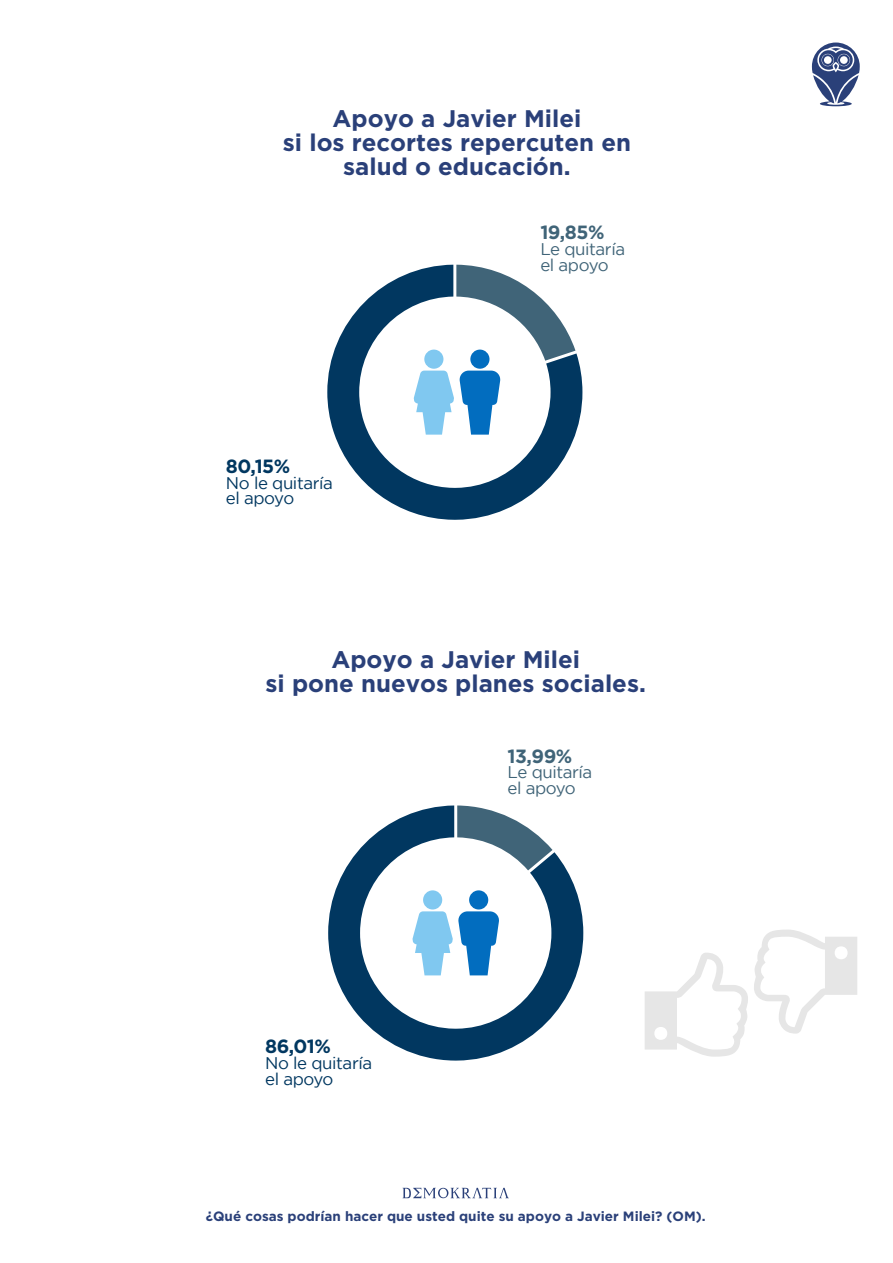
<style>
.page{position:relative;width:893px;height:1263px;background:#fff}
.page>*{position:absolute;margin:0;border:0;box-sizing:border-box;transform-origin:0 0}
.t1{font:700 24px/24px "Gotham";color:#2a4079;text-align:center}
.t2{font:700 19.2px "Gotham";letter-spacing:-.025em;color:#406478}
.t3{font:700 19.2px "Gotham";letter-spacing:-.025em;color:#013760}
.t4{font:16.8px/15.8px "Gotham";letter-spacing:-.025em;color:#013760}
.t5{font:16.8px/15.8px "Gotham";letter-spacing:-.025em;color:#406478}
.t6{font:700 13.5px "Gotham";color:#2a4079}
</style>
<div class="page">
<svg style="left:812px;top:43px;width:48px;height:63px"></svg>
<svg style="left:403px;top:1188px;width:106px;height:10px"></svg>
<svg style="left:645px;top:953px;width:103px;height:104px"></svg>
<svg style="left:754px;top:929px;width:103px;height:104px"></svg>
<svg style="left:327px;top:271px;width:255px;height:249px"></svg>
<svg style="left:413px;top:265px;width:162px;height:170px"></svg>
<svg style="left:328px;top:805px;width:255px;height:255px"></svg>
<svg style="left:411px;top:890px;width:89px;height:85px"></svg>
<p class="t1" style="left:283px;top:106px;width:350px">Apoyo a Javier Milei<br>si los recortes repercuten en salud o educación.</p>
<p class="t3" style="left:226px;top:455px;width:66px">80,15%</p>
<p class="t4" style="left:226px;top:474px;width:108px">No le quitaría el apoyo</p>
<p class="t2" style="left:540px;top:221px;width:66px">19,85%</p>
<p class="t5" style="left:540px;top:241px;width:86px">Le quitaría el apoyo</p>
<p class="t1" style="left:266px;top:646px;width:382px">Apoyo a Javier Milei<br>si pone nuevos planes sociales.</p>
<p class="t3" style="left:265px;top:1035px;width:67px">86,01%</p>
<p class="t4" style="left:265px;top:1055px;width:108px">No le quitaría el apoyo</p>
<p class="t2" style="left:508px;top:745px;width:66px">13,99%</p>
<p class="t5" style="left:508px;top:764px;width:86px">Le quitaría el apoyo</p>
<p class="t6" style="left:206px;top:1208px;width:501px">¿Qué cosas podrían hacer que usted quite su apoyo a Javier Milei? (OM).</p>
</div>
